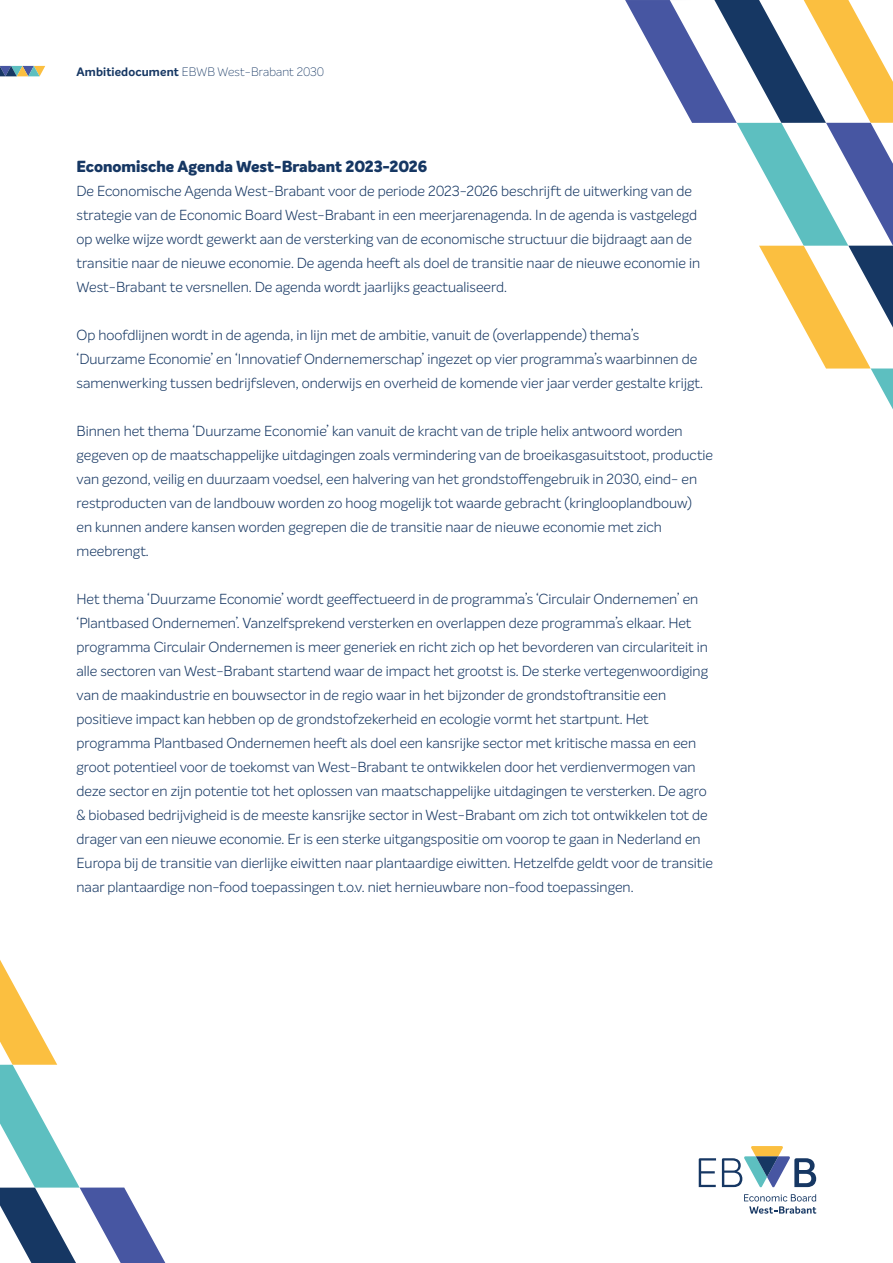
<style>
.page{position:relative;width:893px;height:1263px;background:#fff}
.page>*{position:absolute;margin:0;border:0;box-sizing:border-box;transform-origin:0 0}
.t1{font:800 15.75px "Intelo";color:#163763}
.t2{font:300 14.25px/24px "Intelo";color:#163763}
.t3{font:100 12px "Intelo";letter-spacing:.01em;color:#163763}
.s1{font-weight:700}
</style>
<div class="page">
<svg style="left:0;top:66px;width:45px;height:10px"></svg>
<svg style="left:744px;top:1194px;width:72px;height:20px"></svg>
<svg style="left:699px;top:1158px;width:17px;height:29px"></svg>
<svg style="left:722px;top:1146px;width:94px;height:41px"></svg>
<svg style="left:0;top:960px;width:165px;height:303px"></svg>
<svg style="left:625px;top:0;width:268px;height:409px"></svg>
<p class="t3" style="left:77px;top:65px;width:249px"><span class="s1">Ambitiedocument</span> EBWB West-Brabant 2030</p>
<p class="t1" style="left:77px;top:159px;width:352px">Economische Agenda West-Brabant 2023-2026</p>
<p class="t2" style="left:77px;top:180px;width:625px">De Economische Agenda West-Brabant voor de periode 2023-2026 beschrijft de uitwerking van de strategie van de Economic Board West-Brabant in een meerjarenagenda. In de agenda is vastgelegd op welke wijze wordt gewerkt aan de versterking van de economische structuur die bijdraagt aan de transitie naar de nieuwe economie. De agenda heeft als doel de transitie naar de nieuwe economie in West-Brabant te versnellen. De agenda wordt jaarlijks geactualiseerd.</p>
<p class="t2" style="left:77px;top:324px;width:628px">Op hoofdlijnen wordt in de agenda, in lijn met de ambitie, vanuit de (overlappende) thema’s ‘Duurzame Economie’ en ‘Innovatief Ondernemerschap’ ingezet op vier programma’s waarbinnen de samenwerking tussen bedrijfsleven, onderwijs en overheid de komende vier jaar verder gestalte krijgt.</p>
<p class="t2" style="left:77px;top:420px;width:638px">Binnen het thema ‘Duurzame Economie’ kan vanuit de kracht van de triple helix antwoord worden gegeven op de maatschappelijke uitdagingen zoals vermindering van de broeikasgasuitstoot, productie van gezond, veilig en duurzaam voedsel, een halvering van het grondstoffengebruik in 2030, eind- en restproducten van de landbouw worden zo hoog mogelijk tot waarde gebracht (kringlooplandbouw)<br>en kunnen andere kansen worden gegrepen die de transitie naar de nieuwe economie met zich meebrengt.</p>
<p class="t2" style="left:77px;top:587px;width:638px">Het thema ‘Duurzame Economie’ wordt geeffectueerd in de programma’s ‘Circulair Ondernemen’ en ‘Plantbased Ondernemen’. Vanzelfsprekend versterken en overlappen deze programma’s elkaar. Het programma Circulair Ondernemen is meer generiek en richt zich op het bevorderen van circulariteit in alle sectoren van West-Brabant startend waar de impact het grootst is. De sterke vertegenwoordiging van de maakindustrie en bouwsector in de regio waar in het bijzonder de grondstoftransitie een positieve impact kan hebben op de grondstofzekerheid en ecologie vormt het startpunt. Het programma Plantbased Ondernemen heeft als doel een kansrijke sector met kritische massa en een groot potentieel voor de toekomst van West-Brabant te ontwikkelen door het verdienvermogen van deze sector en zijn potentie tot het oplossen van maatschappelijke uitdagingen te versterken. De agro &amp; biobased bedrijvigheid is de meeste kansrijke sector in West-Brabant om zich tot ontwikkelen tot de drager van een nieuwe economie. Er is een sterke uitgangspositie om voorop te gaan in Nederland en Europa bij de transitie van dierlijke eiwitten naar plantaardige eiwitten. Hetzelfde geldt voor de transitie naar plantaardige non-food toepassingen t.o.v. niet hernieuwbare non-food toepassingen.</p>
</div>
